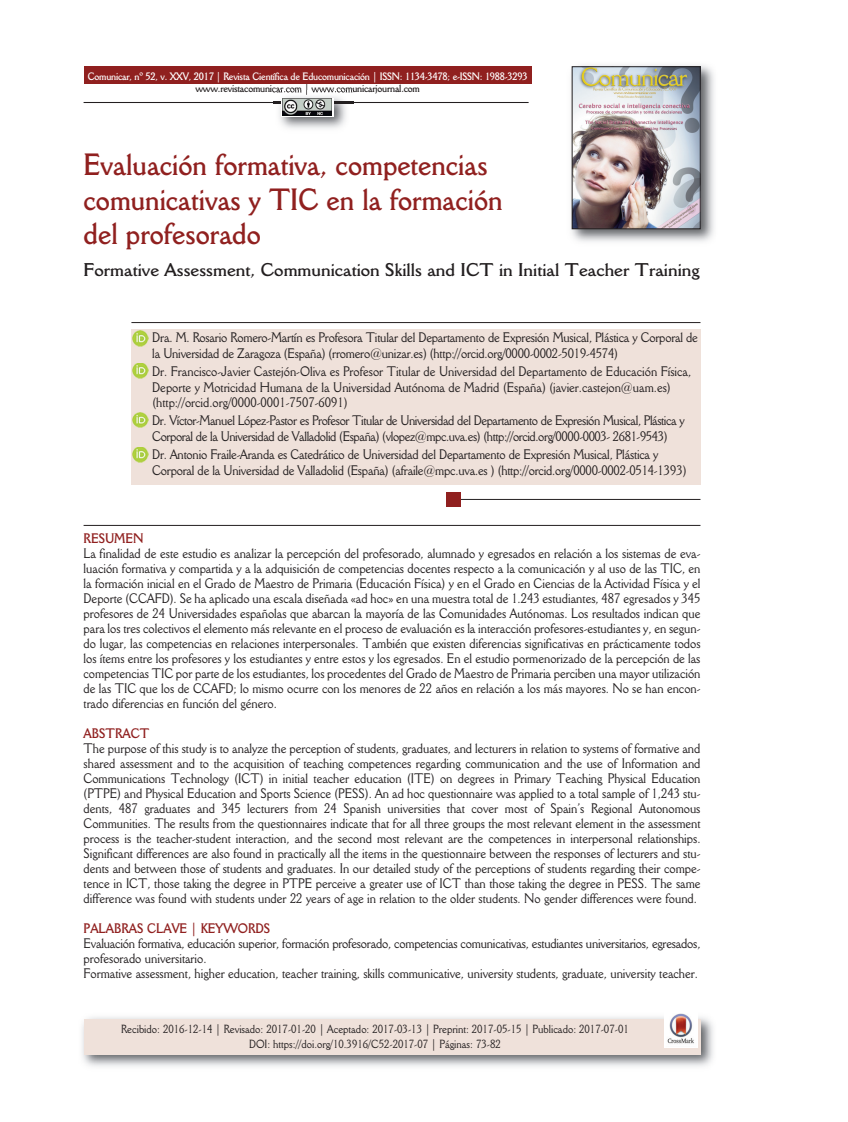
<style>
.page{position:relative;width:848px;height:1122px;background:#fff}
.page>*{position:absolute;margin:0;border:0;box-sizing:border-box;transform-origin:0 0}
.t1{font:700 30px/34.5px "Della Robbia BT";color:#90201f;scale:.9 1}
.t2{font:700 18px "Della Robbia BT";color:#231f20}
.t3{font:13.5px/15px "Della Robbia BT";letter-spacing:-.015em;color:#231f20;scale:.9 1}
.t4{font:700 13.5px "Della Robbia BT";color:#90201f;scale:.9 1}
.t5{font:11.55px/15px "Della Robbia BT";color:#231f20;text-align:center;scale:.9 1}
.t6{font:700 10.5px "Della Robbia BT";letter-spacing:-.02em;color:#fff;scale:.9 1}
.t7{font:700 10.5px "Della Robbia BT";letter-spacing:-.02em;color:#231f20;scale:.9 1}
</style>
<div class="page">
<hr style="left:84px;top:102px;width:444px;height:1px;background:#231f20">
<div style="left:84px;top:66px;width:448px;height:18px;background:#90201f"></div>
<div style="left:131px;top:329px;width:569px;height:156px;background:#efe1da"></div>
<img style="left:82px;top:1017px;width:631px;height:50px">
<div style="left:84px;top:1019px;width:616px;height:35px;background:#efe1da"></div>
<hr style="left:131px;top:322px;width:569px;height:1px;background:#231f20">
<hr style="left:84px;top:525px;width:616px;height:1px;background:#231f20">
<hr style="left:459px;top:499px;width:241px;height:1px;background:#231f20">
<img style="left:664px;top:1013px;width:33px;height:35px">
<div style="left:446px;top:492px;width:15px;height:14px;background:#90201f"></div>
<img style="left:274px;top:91px;width:79px;height:38px">
<img style="left:274px;top:102px;width:79px;height:1px">
<div style="left:281px;top:98px;width:52px;height:18px;background:#fff"></div>
<img style="left:282px;top:98px;width:50px;height:18px">
<img style="left:133px;top:412px;width:15px;height:16px">
<img style="left:133px;top:331px;width:15px;height:15px">
<img style="left:133px;top:363px;width:15px;height:15px">
<img style="left:133px;top:447px;width:15px;height:16px">
<img style="left:571px;top:65px;width:143px;height:177px">
<img style="left:574px;top:68px;width:124px;height:159px">
<div style="left:572px;top:66px;width:128px;height:163px;border:1px solid #231f20"></div>
<p class="t6" style="left:88px;top:72px;width:490px">Comunicar, nº 52, v. XXV, 2017 | Revista Científica de Educomunicación | ISSN: 1134-3478; e-ISSN: 1988-3293</p>
<p class="t7" style="left:195px;top:85px;width:251px">www.revistacomunicar.com | www.comunicarjournal.com</p>
<h1 class="t1" style="left:84px;top:150px;width:467px">Evaluación formativa, competencias comunicativas y TIC en la formación del profesorado</h1>
<h2 class="t2" style="left:84px;top:263px;width:617px">Formative Assessment, Communication Skills and ICT in Initial Teacher Training</h2>
<p class="t3" style="left:152px;top:331px;width:608px;line-height:15.8px">Dra. M. Rosario Romero-Martín es Profesora Titular del Departamento de Expresión Musical, Plástica y Corporal de la Universidad de Zaragoza (España) (rromero@unizar.es) (http://orcid.org/0000-0002-5019-4574)</p>
<p class="t3" style="left:152px;top:364px;width:600px;line-height:15.8px">Dr. Francisco-Javier Castejón-Oliva es Profesor Titular de Universidad del Departamento de Educación Física,<br>Deporte y Motricidad Humana de la Universidad Autónoma de Madrid (España) (javier.castejon@uam.es) (http://orcid.org/0000-0001-7507-6091)</p>
<p class="t3" style="left:152px;top:414px;width:593px;line-height:15.8px">Dr. Víctor-Manuel López-Pastor es Profesor Titular de Universidad del Departamento de Expresión Musical, Plástica y<br>Corporal de la Universidad de Valladolid (España) (vlopez@mpc.uva.es) (http://orcid.org/0000-0003- 2681-9543)</p>
<p class="t3" style="left:152px;top:447px;width:595px;line-height:15.8px">Dr. Antonio Fraile-Aranda es Catedrático de Universidad del Departamento de Expresión Musical, Plástica y<br>Corporal de la Universidad de Valladolid (España) (afraile@mpc.uva.es ) (http://orcid.org/0000-0002-0514-1393)</p>
<p class="t4" style="left:84px;top:534px;width:68px">RESUMEN</p>
<p class="t3" style="left:84px;top:547px;width:687px;text-align:justify">La finalidad de este estudio es analizar la percepción del profesorado, alumnado y egresados en relación a los sistemas de eva&shy;luación formativa y compartida y a la adquisición de competencias docentes respecto a la comunicación y al uso de las TIC, en la formación inicial en el Grado de Maestro de Primaria (Educación Física) y en el Grado en Ciencias de la Actividad Física y el Deporte (CCAFD). Se ha aplicado una escala diseñada «ad hoc» en una muestra total de 1.243 estudiantes, 487 egresados y 345 profesores de 24 Universidades españolas que abarcan la mayoría de las Comunidades Autónomas. Los resultados indican que para los tres colectivos el elemento más relevante en el proceso de evaluación es la interacción profesores-estudiantes y, en segun&shy;do lugar, las competencias en relaciones interpersonales. También que existen diferencias significativas en prácticamente todos los ítems entre los profesores y los estudiantes y entre estos y los egresados. En el estudio pormenorizado de la percepción de las competencias TIC por parte de los estudiantes, los procedentes del Grado de Maestro de Primaria perciben una mayor utilización de las TIC que los de CCAFD; lo mismo ocurre con los menores de 22 años en relación a los más mayores. No se han encon&shy;trado diferencias en función del género.</p>
<p class="t4" style="left:84px;top:729px;width:75px">ABSTRACT</p>
<p class="t3" style="left:84px;top:742px;width:687px;text-align:justify">The purpose of this study is to analyze the perception of students, graduates, and lecturers in relation to systems of formative and shared assessment and to the acquisition of teaching competences regarding communication and the use of Information and Communications Technology (ICT) in initial teacher education (ITE) on degrees in Primary Teaching Physical Education (PTPE) and Physical Education and Sports Science (PESS). An ad hoc questionnaire was applied to a total sample of 1,243 stu&shy;dents, 487 graduates and 345 lecturers from 24 Spanish universities that cover most of Spain’s Regional Autonomous Communities. The results from the questionnaires indicate that for all three groups the most relevant element in the assessment process is the teacher-student interaction, and the second most relevant are the competences in interpersonal relationships.<br>Significant differences are also found in practically all the items in the questionnaire between the responses of lecturers and stu&shy;dents and between those of students and graduates. In our detailed study of the perceptions of students regarding their compe&shy;tence in ICT, those taking the degree in PTPE perceive a greater use of ICT than those taking the degree in PESS. The same difference was found with students under 22 years of age in relation to the older students. No gender differences were found.</p>
<p class="t4" style="left:84px;top:924px;width:209px">PALABRAS CLAVE | KEYWORDS</p>
<p class="t3" style="left:84px;top:937px;width:687px">Evaluación formativa, educación superior, formación profesorado, competencias comunicativas, estudiantes universitarios, egresados, profesorado universitario.<br>Formative assessment, higher education, teacher training, skills communicative, university students, graduate, university teacher.</p>
<p class="t5" style="left:121px;top:1023px;width:565px">Recibido: 2016-12-14 | Revisado: 2017-01-20 | Aceptado: 2017-03-13 | Preprint: 2017-05-15 | Publicado: 2017-07-01<br>DOI: https://doi.org/10.3916/C52-2017-07 | Páginas: 73-82</p>
</div>
